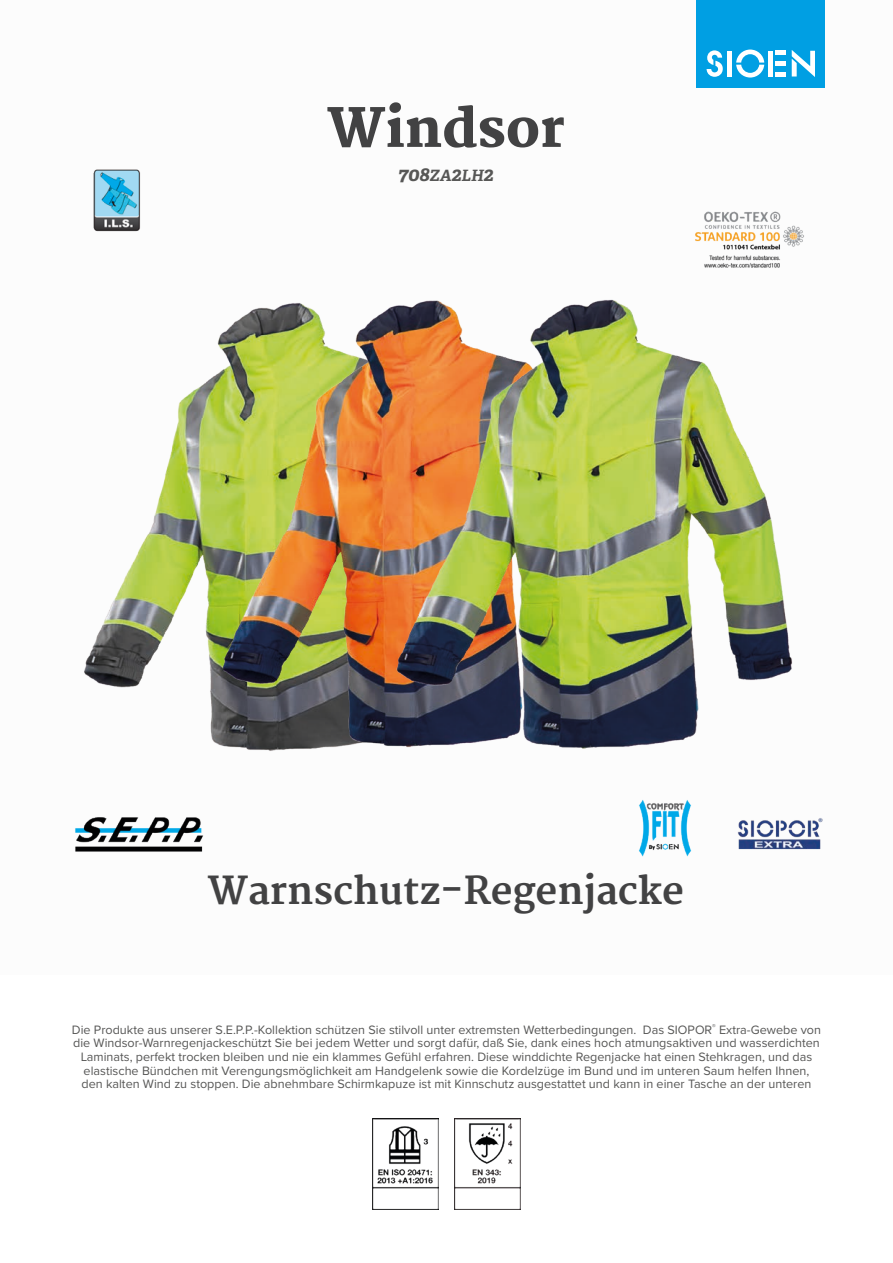
<style>
.page{position:relative;width:893px;height:1263px;background:#fff}
.page>*{position:absolute;margin:0;border:0;box-sizing:border-box;transform-origin:0 0}
.t1{font:800 52.5px "Merriweather";color:#424243}
.t2{font:700 37.5px "Merriweather";color:#424243}
.t3{font:italic 700 19.5px "Adelle PE";color:#575756}
.t4{font:12.6px/13.6px "Proxima Nova";color:#575756;text-align:center}
.s1{font-size:15.6px}
</style>
<div class="page">
<div style="left:697px;top:0;width:128px;height:88px;background:#009fe3"></div>
<svg style="left:707px;top:50px;width:16px;height:27px"></svg>
<svg style="left:736px;top:50px;width:28px;height:28px"></svg>
<div style="left:727px;top:51px;width:5px;height:26px;background:#fff"></div>
<div style="left:768px;top:51px;width:5px;height:26px;background:#fff"></div>
<div style="left:775px;top:72px;width:11px;height:5px;background:#fff"></div>
<div style="left:775px;top:61px;width:11px;height:5px;background:#fff"></div>
<hr style="left:775px;top:51px;width:11px;height:4px;background:#fff">
<svg style="left:792px;top:50px;width:23px;height:27px"></svg>
<img style="left:95px;top:169px;width:43px;height:1px">
<img style="left:372px;top:1118px;width:67px;height:92px">
<img style="left:454px;top:1118px;width:67px;height:92px">
<img style="left:75px;top:170px;width:104px;height:682px">
<img style="left:179px;top:302px;width:178px;height:550px">
<img style="left:357px;top:211px;width:466px;height:646px">
<h1 class="t1" style="left:327px;top:98px;width:239px">Windsor</h1>
<h3 class="t3" style="left:398px;top:160px;width:97px">708<span class="s1">ZA</span>2<span class="s1">LH</span>2</h3>
<h2 class="t2" style="left:208px;top:869px;width:478px">Warnschutz-Regenjacke</h2>
<p class="t4" style="left:72px;top:1022px;width:751px">Die Produkte aus unserer S.E.P.P.-Kollektion schützen Sie stilvoll unter extremsten Wetterbedingungen. Das SIOPOR<sup>®</sup> Extra-Gewebe von die Windsor-Warnregenjackeschützt Sie bei jedem Wetter und sorgt dafür, daß Sie, dank eines hoch atmungsaktiven und wasserdichten Laminats, perfekt trocken bleiben und nie ein klammes Gefühl erfahren. Diese winddichte Regenjacke hat einen Stehkragen, und das elastische Bündchen mit Verengungsmöglichkeit am Handgelenk sowie die Kordelzüge im Bund und im unteren Saum helfen Ihnen, den kalten Wind zu stoppen. Die abnehmbare Schirmkapuze ist mit Kinnschutz ausgestattet und kann in einer Tasche an der unteren</p>
</div>
